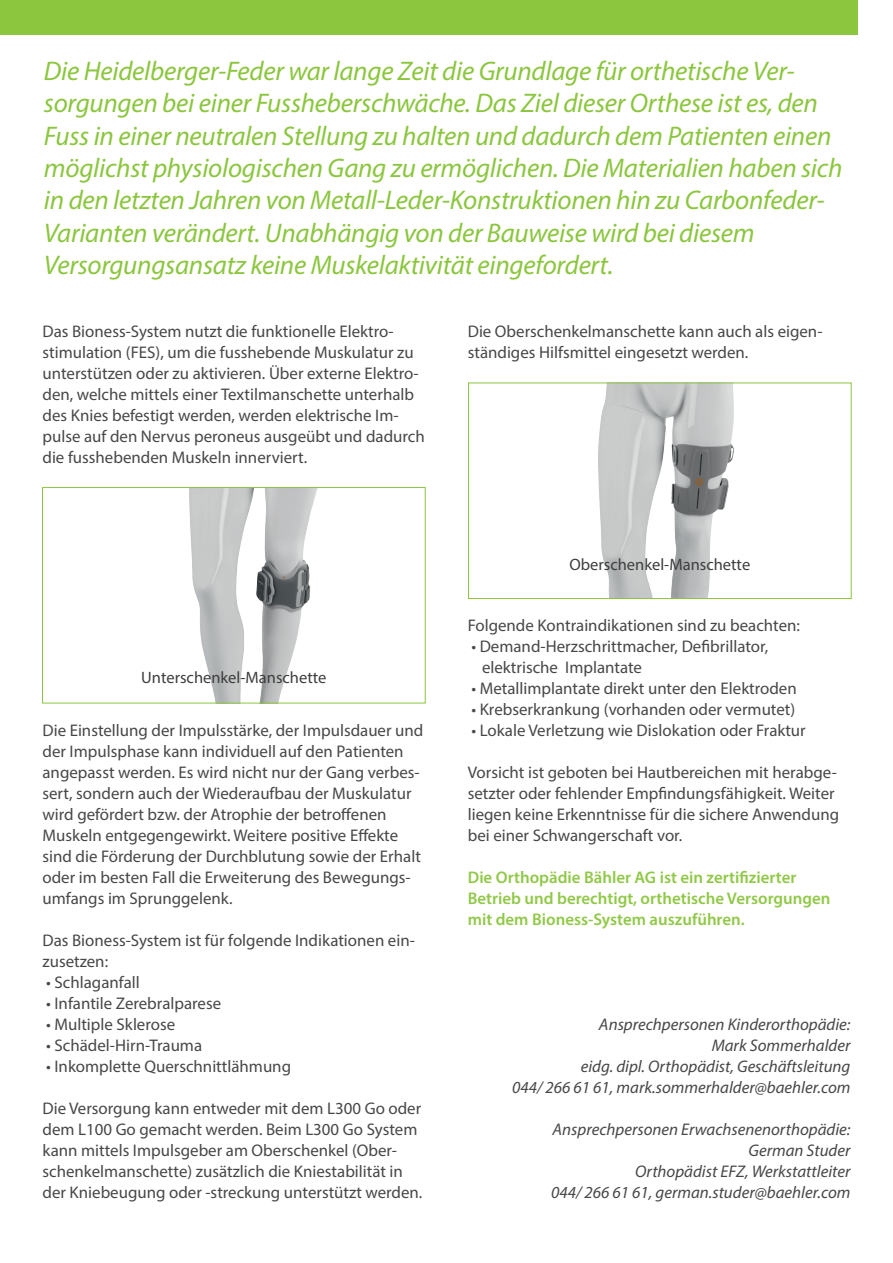
<style>
.page{position:relative;width:893px;height:1263px;background:#fff}
.page>*{position:absolute;margin:0;border:0;box-sizing:border-box;transform-origin:0 0}
.t1{font:italic 27px/32.4px "Myriad Pro";letter-spacing:-.01em;color:#8bc63e}
.t2{font:16.8px/21px "Myriad Pro";color:#3e3e3f}
.t3{font:italic 16.8px/21px "Myriad Pro";color:#3e3e3f;text-align:right}
.t4{font:600 16.8px/21px "Myriad Pro";color:#8bc63e}
.t5{font:16.5px "Myriad Pro";color:#3e3e3f}
</style>
<div class="page">
<img style="left:189px;top:489px;width:128px;height:212px">
<div style="left:42px;top:487px;width:384px;height:216px;border:1px solid #8bc63e"></div>
<img style="left:598px;top:385px;width:136px;height:212px">
<div style="left:468px;top:383px;width:384px;height:216px;border:1px solid #8bc63e"></div>
<div style="left:0;top:0;width:893px;height:34px;background:#8bc63e"></div>
<div style="left:859px;top:0;width:34px;height:34px;background:#fff"></div>
<p class="t1" style="left:44px;top:54px;width:800px">Die Heidelberger-Feder war lange Zeit die Grundlage für orthetische Ver&shy;sorgungen bei einer Fussheberschwäche. Das Ziel dieser Orthese ist es, den Fuss in einer neutralen Stellung zu halten und dadurch dem Patienten einen möglichst physiologischen Gang zu ermöglichen. Die Materialien haben sich</p>
<p class="t1" style="left:44px;top:184px;width:782px">in den letzten Jahren von Metall-Leder-Konstruktionen hin zu Carbonfeder-</p>
<p class="t1" style="left:44px;top:216px;width:712px">Varianten verändert. Unabhängig von der Bauweise wird bei diesem</p>
<p class="t1" style="left:44px;top:248px;width:571px">Versorgungsansatz keine Muskelaktivität eingefordert.</p>
<p class="t2" style="left:43px;top:320px;width:384px">Das Bioness-System nutzt die funktionelle Elektro&shy;stimulation (FES), um die fusshebende Muskulatur zu unterstützen oder zu aktivieren. Über externe Elektro&shy;den, welche mittels einer Textilmanschette unterhalb des Knies befestigt werden, werden elektrische Im&shy;pulse auf den Nervus peroneus ausgeübt und dadurch die fusshebenden Muskeln innerviert.</p>
<p class="t5" style="left:141px;top:667px;width:187px">Unterschenkel-Manschette</p>
<p class="t2" style="left:43px;top:719px;width:382px">Die Einstellung der Impulsstärke, der Impulsdauer und der Impulsphase kann individuell auf den Patienten angepasst werden. Es wird nicht nur der Gang verbes&shy;sert, sondern auch der Wiederaufbau der Muskulatur wird gefördert bzw. der Atrophie der betroffenen Muskeln entgegengewirkt. Weitere positive Effekte sind die Förderung der Durchblutung sowie der Erhalt oder im besten Fall die Erweiterung des Bewegungs&shy;umfangs im Sprunggelenk.</p>
<p class="t2" style="left:43px;top:929px;width:374px">Das Bioness-System ist für folgende Indikationen ein&shy;zusetzen:</p>
<p class="t2" style="left:46px;top:971px;width:95px">• Schlaganfall</p>
<p class="t2" style="left:46px;top:992px;width:177px">• Infantile Zerebralparese</p>
<p class="t2" style="left:46px;top:1013px;width:131px">• Multiple Sklerose</p>
<p class="t2" style="left:46px;top:1034px;width:158px">• Schädel-Hirn-Trauma</p>
<p class="t2" style="left:46px;top:1055px;width:246px">• Inkomplette Querschnittlähmung</p>
<p class="t2" style="left:43px;top:1097px;width:381px">Die Versorgung kann entweder mit dem L300 Go oder dem L100 Go gemacht werden. Beim L300 Go System kann mittels Impulsgeber am Oberschenkel (Ober&shy;schenkelmanschette) zusätzlich die Kniestabilität in der Kniebeugung oder -streckung unterstützt werden.</p>
<p class="t2" style="left:468px;top:320px;width:356px">Die Oberschenkelmanschette kann auch als eigen&shy;ständiges Hilfsmittel eingesetzt werden.</p>
<p class="t5" style="left:569px;top:554px;width:182px">Oberschenkel-Manschette</p>
<p class="t2" style="left:468px;top:614px;width:334px">Folgende Kontraindikationen sind zu beachten:</p>
<p class="t2" style="left:482px;top:635px;width:288px;text-indent:-11px">• Demand-Herzschrittmacher, Defibrillator, elektrische Implantate</p>
<p class="t2" style="left:471px;top:677px;width:327px">• Metallimplantate direkt unter den Elektroden</p>
<p class="t2" style="left:471px;top:698px;width:325px">• Krebserkrankung (vorhanden oder vermutet)</p>
<p class="t2" style="left:471px;top:719px;width:336px">• Lokale Verletzung wie Dislokation oder Fraktur</p>
<p class="t2" style="left:468px;top:761px;width:373px">Vorsicht ist geboten bei Hautbereichen mit herabge&shy;setzter oder fehlender Empfindungsfähigkeit. Weiter liegen keine Erkenntnisse für die sichere Anwendung bei einer Schwangerschaft vor.</p>
<p class="t4" style="left:468px;top:866px;width:364px">Die Orthopädie Bähler AG ist ein zertifizierter<br>Betrieb und berechtigt, orthetische Versorgungen mit dem Bioness-System auszuführen.</p>
<p class="t3" style="left:512px;top:1013px;width:340px">Ansprechpersonen Kinderorthopädie:<br>Mark Sommerhalder<br>eidg. dipl. Orthopädist, Geschäftsleitung<br>044/ 266 61 61, mark.sommerhalder@baehler.com</p>
<p class="t3" style="left:551px;top:1118px;width:301px">Ansprechpersonen Erwachsenenorthopädie:<br>German Studer<br>Orthopädist EFZ, Werkstattleiter<br>044/ 266 61 61, german.studer@baehler.com</p>
</div>
